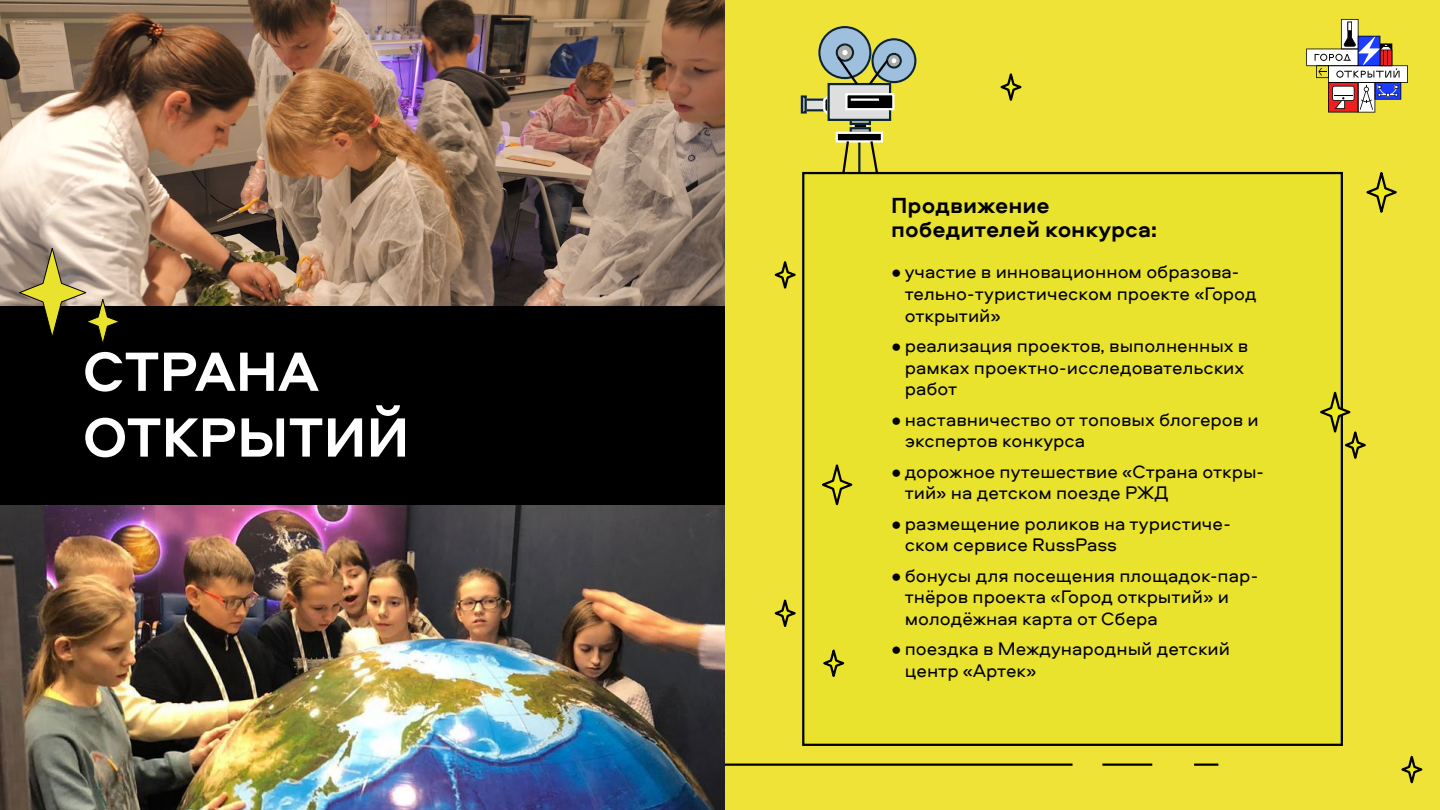
<style>
.page{position:relative;width:1440px;height:810px;background:#f0e338}
.page>*{position:absolute;margin:0;border:0;box-sizing:border-box;transform-origin:0 0}
.t1{font:700 57.53px/65.8px "Aeroport";color:#fff}
.t2{font:700 22.5px/24.8px "Aeroport";color:#000}
.t3{font:18.75px/21.8px "Aeroport";color:#000}
</style>
<div class="page">
<svg style="left:1306px;top:19px;width:102px;height:94px"></svg>
<hr style="left:0;top:764px;width:1073px;height:2px;background:#000">
<hr style="left:1102px;top:764px;width:50px;height:2px;background:#000">
<hr style="left:1194px;top:764px;width:24px;height:2px;background:#000">
<img style="left:0;top:0;width:724px;height:810px">
<div style="left:0;top:306px;width:724px;height:199px;background:#000"></div>
<svg style="left:17px;top:247px;width:104px;height:96px"></svg>
<svg style="left:774px;top:261px;width:22px;height:28px"></svg>
<svg style="left:1000px;top:73px;width:22px;height:28px"></svg>
<svg style="left:818px;top:26px;width:53px;height:53px"></svg>
<div style="left:818px;top:26px;width:53px;height:53px;border:2px solid #0d262e;border-radius:50%"></div>
<svg style="left:836px;top:43px;width:18px;height:19px"></svg>
<div style="left:836px;top:43px;width:18px;height:19px;border:2px solid #0d262e;border-radius:50%"></div>
<div style="left:805px;top:99px;width:27px;height:12px;background:#dedede"></div>
<div style="left:805px;top:99px;width:27px;height:12px;border:2px solid #0d262e"></div>
<svg style="left:871px;top:38px;width:45px;height:45px"></svg>
<div style="left:871px;top:38px;width:45px;height:45px;border:2px solid #0d262e;border-radius:50%"></div>
<div style="left:801px;top:95px;width:6px;height:19px;border:2px solid #0d262e"></div>
<svg style="left:821px;top:50px;width:84px;height:122px"></svg>
<div style="left:803px;top:173px;width:539px;height:572px;background:#eae32e"></div>
<div style="left:802px;top:172px;width:541px;height:574px;border:2px solid #000"></div>
<svg style="left:1401px;top:755px;width:22px;height:29px"></svg>
<svg style="left:823px;top:649px;width:22px;height:28px"></svg>
<svg style="left:774px;top:599px;width:22px;height:28px"></svg>
<svg style="left:1320px;top:390px;width:46px;height:77px"></svg>
<svg style="left:1366px;top:172px;width:31px;height:41px"></svg>
<svg style="left:822px;top:464px;width:31px;height:42px"></svg>
<h1 class="t1" style="left:83px;top:336px;width:328px">СТРАНА<br>ОТКРЫТИЙ</h1>
<p class="t2" style="left:891px;top:192px;width:267px">Продвижение победителей конкурса:</p>
<p class="t3" style="left:905px;top:260px;width:354px;text-indent:-14px">• участие в инновационном образова&shy;тельно-туристическом проекте «Город открытий»</p>
<p class="t3" style="left:905px;top:334px;width:345px;text-indent:-14px">• реализация проектов, выполненных в рамках проектно-исследовательских работ</p>
<p class="t3" style="left:905px;top:408px;width:356px;text-indent:-14px">• наставничество от топовых блогеров и экспертов конкурса</p>
<p class="t3" style="left:905px;top:460px;width:361px;text-indent:-14px">• дорожное путешествие «Страна откры&shy;тий» на детском поезде РЖД</p>
<p class="t3" style="left:905px;top:512px;width:328px;text-indent:-14px">• размещение роликов на туристиче&shy;ском сервисе RussPass</p>
<p class="t3" style="left:905px;top:564px;width:355px;text-indent:-14px">• бонусы для посещения площадок-пар&shy;тнёров проекта «Город открытий» и молодёжная карта от Сбера</p>
<p class="t3" style="left:905px;top:637px;width:327px;text-indent:-14px">• поездка в Международный детский центр «Артек»</p>
</div>
